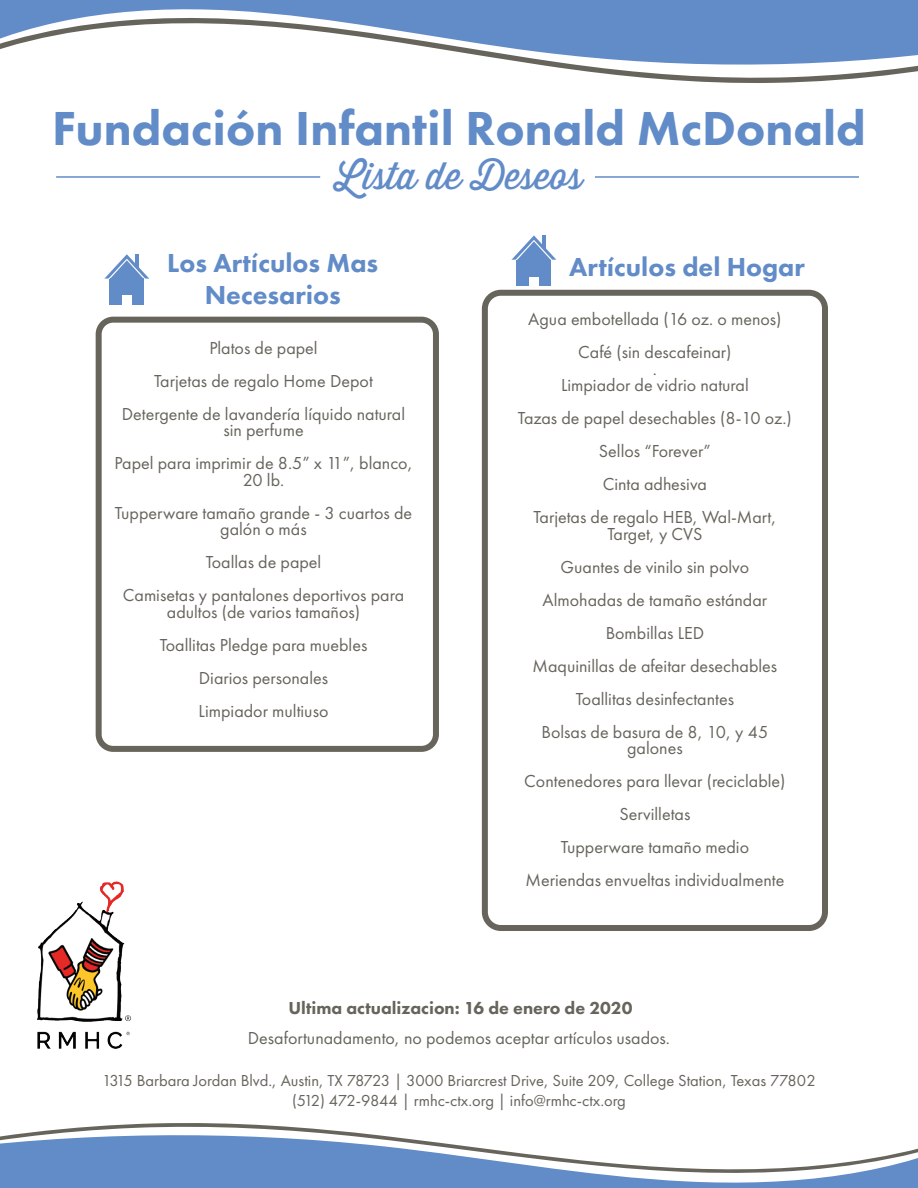
<style>
.page{position:relative;width:918px;height:1188px;background:#fff}
.page>*{position:absolute;margin:0;border:0;box-sizing:border-box;transform-origin:0 0}
.t1{font:800 49.5px "Futura PT";color:#628cc8}
.t2{font:37.2px "Thirsty Script";color:#628cc8}
.t3{font:800 27px/32.4px "Futura PT";color:#628cc8;text-align:center}
.t4{font:18px/33px "Futura PT";color:#67645c;text-align:center}
.t5{font:800 18px "Futura PT";color:#67645c}
.t6{font:16.5px/19.8px "Futura PT";color:#67645c;text-align:center}
</style>
<div class="page">
<svg style="left:104px;top:254px;width:46px;height:51px"></svg>
<hr style="left:110px;top:279px;width:34px;height:1px;background:#628cc8">
<div style="left:122px;top:296px;width:9px;height:10px;background:#fff"></div>
<hr style="left:110px;top:279px;width:33px;height:4px;background:#628cc8">
<div style="left:96px;top:317px;width:343px;height:435px;border:6px solid #67645c;border-radius:15px"></div>
<svg style="left:498px;top:235px;width:68px;height:55px"></svg>
<div style="left:529px;top:277px;width:9px;height:10px;background:#fff"></div>
<hr style="left:517px;top:260px;width:34px;height:4px;background:#628cc8">
<div style="left:482px;top:290px;width:346px;height:641px;border:6px solid #67645c;border-radius:16px"></div>
<hr style="left:595px;top:176px;width:264px;height:2px;background:#628cc8">
<hr style="left:56px;top:176px;width:264px;height:2px;background:#628cc8">
<img style="left:37px;top:881px;width:94px;height:168px">
<svg style="left:54px;top:1123px;width:273px;height:7px"></svg>
<svg style="left:0;top:1130px;width:918px;height:58px;fill:#628cc8"></svg>
<svg style="left:584px;top:71px;width:334px;height:12px"></svg>
<svg style="left:0;top:0;width:918px;height:71px;fill:#628cc8"></svg>
<h1 class="t1" style="left:52px;top:97px;width:815px">Fundación Infantil Ronald McDonald</h1>
<h2 class="t2" style="left:335px;top:149px;width:249px">Lista de Deseos</h2>
<h3 class="t3" style="left:167px;top:246px;width:213px">Los Artículos Mas<br>Necesarios</h3>
<p class="t4" style="left:122px;top:331px;width:285px">Platos de papel<br>Tarjetas de regalo Home Depot<br>Detergente de lavandería líquido natural</p>
<p class="t4" style="left:114px;top:414px;width:300px">sin perfume<br>Papel para imprimir de 8.5” x 11”, blanco,</p>
<p class="t4" style="left:115px;top:463px;width:299px">20 lb.<br>Tupperware tamaño grande - 3 cuartos de</p>
<p class="t4" style="left:123px;top:513px;width:283px">galón o más<br>Toallas de papel<br>Camisetas y pantalones deportivos para</p>
<p class="t4" style="left:160px;top:595px;width:209px">adultos (de varios tamaños)<br>Toallitas Pledge para muebles<br>Diarios personales<br>Limpiador multiuso</p>
<h3 class="t3" style="left:569px;top:250px;width:237px">Artículos del Hogar</h3>
<p class="t4" style="left:528px;top:303px;width:255px">Agua embotellada (16 oz. o menos)<br>Café (sin descafeinar)</p>
<p class="t4" style="left:561px;top:360px;width:189px;line-height:16.5px">.<br>Limpiador de vidrio natural</p>
<p class="t4" style="left:518px;top:402px;width:275px">Tazas de papel desechables (8-10 oz.)<br>Sellos “Forever”<br>Cinta adhesiva<br>Tarjetas de regalo HEB, Wal-Mart,</p>
<p class="t4" style="left:533px;top:517px;width:246px">Target, y CVS<br>Guantes de vinilo sin polvo<br>Almohadas de tamaño estándar<br>Bombillas LED<br>Maquinillas de afeitar desechables<br>Toallitas desinfectantes<br>Bolsas de basura de 8, 10, y 45</p>
<p class="t4" style="left:524px;top:731px;width:263px">galones<br>Contenedores para llevar (reciclable)<br>Servilletas<br>Tupperware tamaño medio<br>Meriendas envueltas individualmente</p>
<p class="t5" style="left:288px;top:997px;width:346px">Ultima actualizacion: 16 de enero de 2020</p>
<p class="t4" style="left:248px;top:1022px;width:424px">Desafortunadamento, no podemos aceptar artículos usados.</p>
<p class="t6" style="left:102px;top:1071px;width:715px">1315 Barbara Jordan Blvd., Austin, TX 78723 | 3000 Briarcrest Drive, Suite 209, College Station, Texas 77802 (512) 472-9844 | rmhc-ctx.org | info@rmhc-ctx.org</p>
</div>
